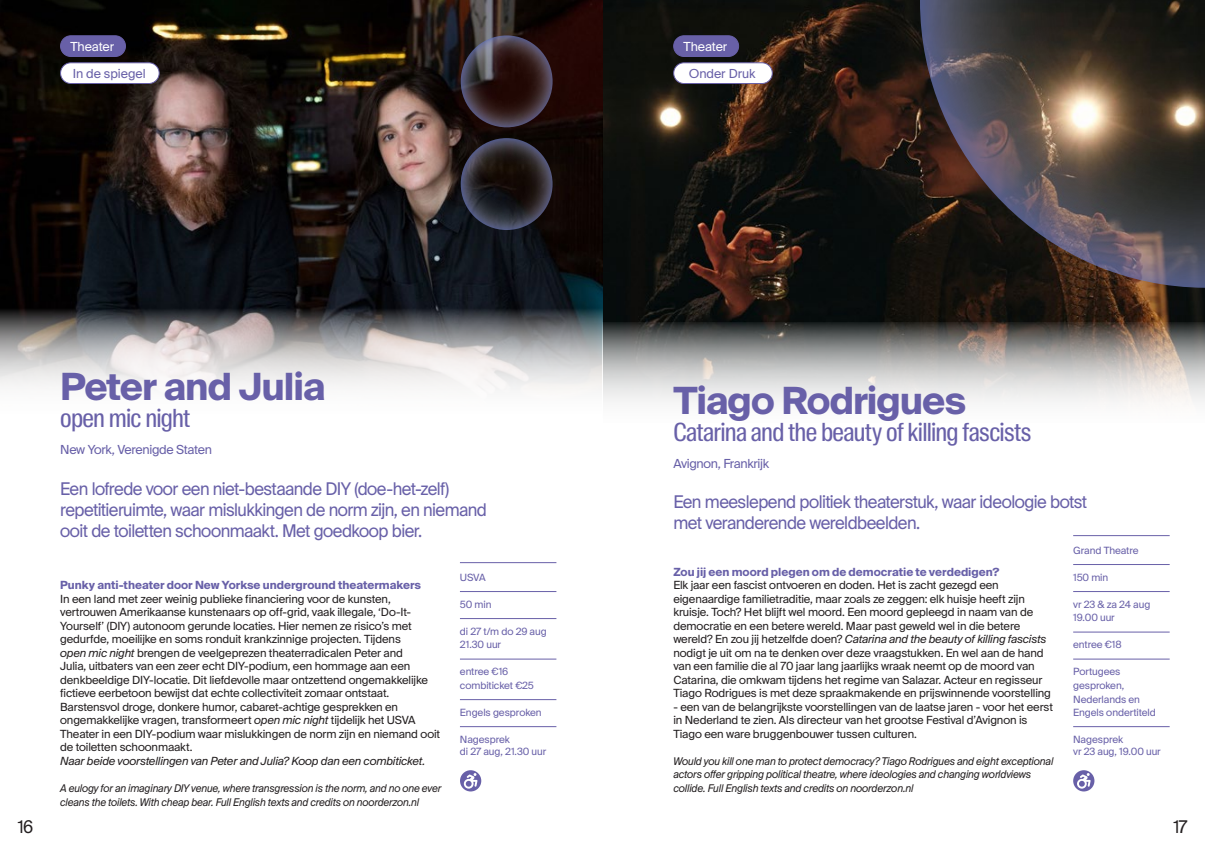
<style>
.page{position:relative;width:1205px;height:851px;background:#fff}
.page>*{position:absolute;margin:0;border:0;box-sizing:border-box;transform-origin:0 0}
.Titel_Fullpage{font:700 37.5px "Noorderzon";letter-spacing:-.03em;color:#6860a8}
.Ondertitel_Fullpage{font:condensed 25px "Noorderzon";letter-spacing:-.025em;color:#6860a8}
.Introtekst{font:17.5px/21px "Noorderzon";letter-spacing:-.03em;color:#6860a8;scale:.95 1}
.t1{font:17.5px "Noorderzon";color:#231f20;scale:.95 1}
.Afkomst{font:12.5px "Noorderzon";letter-spacing:-.025em;color:#6860a8}
.Afkomst-2{font:12.5px "Noorderzon";letter-spacing:-.005em;color:#6860a8}
.t2{font:12.5px "Noorderzon";letter-spacing:-.005em;color:#fff}
.Broodtekst{font:11.25px/13.5px "Noorderzon";letter-spacing:-.01em;color:#231f20}
.kopje{font:700 11.25px "Noorderzon";color:#6860a8}
.Broodtekst-2{font:italic 11.25px "Noorderzon";letter-spacing:-.01em;color:#231f20}
.cursiefengels{font:italic 10.62px/13.5px "Noorderzon";letter-spacing:-.01em;color:#231f20;scale:.95 1}
.cursiefengels-2{font:italic 10.62px/13.5px "Noorderzon";letter-spacing:-.01em;color:#231f20;scale:.94 1}
.Broodtekst-3{font:10px/13.5px "Noorderzon";letter-spacing:-.005em;color:#6860a8}
.s1{font-style:italic}
</style>
<div class="page">
<img style="left:602px;top:0;width:603px;height:322px">
<img style="left:0;top:0;width:602px;height:307px">
<div style="left:61px;top:36px;width:64px;height:20px;background:#6860a8;border-radius:10px"></div>
<div style="left:60px;top:35px;width:66px;height:22px;border:1px solid #6860a8;border-radius:10px"></div>
<div style="left:674px;top:36px;width:64px;height:20px;background:#6860a8;border-radius:10px"></div>
<div style="left:673px;top:35px;width:66px;height:22px;border:1px solid #6860a8;border-radius:10px"></div>
<svg style="left:460px;top:770px;width:21px;height:21px"></svg>
<svg style="left:464px;top:773px;width:13px;height:15px"></svg>
<div style="left:1073px;top:770px;width:21px;height:21px;background:#6860a8;border-radius:50%"></div>
<svg style="left:1077px;top:773px;width:13px;height:15px"></svg>
<hr style="left:1073px;top:535px;width:96px;height:1px;background:#6860a8">
<hr style="left:1073px;top:564px;width:96px;height:1px;background:#6860a8">
<hr style="left:1073px;top:591px;width:96px;height:1px;background:#6860a8">
<hr style="left:1073px;top:631px;width:96px;height:1px;background:#6860a8">
<hr style="left:1073px;top:658px;width:96px;height:1px;background:#6860a8">
<hr style="left:1073px;top:726px;width:96px;height:1px;background:#6860a8">
<hr style="left:460px;top:562px;width:96px;height:1px;background:#6860a8">
<hr style="left:460px;top:591px;width:96px;height:1px;background:#6860a8">
<hr style="left:460px;top:618px;width:96px;height:1px;background:#6860a8">
<hr style="left:460px;top:658px;width:96px;height:1px;background:#6860a8">
<hr style="left:460px;top:699px;width:96px;height:1px;background:#6860a8">
<hr style="left:460px;top:726px;width:96px;height:1px;background:#6860a8">
<svg style="left:0;top:307px;width:602px;height:83px"></svg>
<svg style="left:602px;top:322px;width:603px;height:80px;background:#acaaa8"></svg>
<svg style="left:920px;top:0;width:285px;height:288px;background:#483f3c"></svg>
<svg style="left:461px;top:138px;width:91px;height:92px;background:#2e2b33"></svg>
<svg style="left:461px;top:35px;width:91px;height:92px;background:#3e2f36"></svg>
<div style="left:674px;top:63px;width:98px;height:20px;background:#fff;border-radius:10px"></div>
<div style="left:673px;top:62px;width:99px;height:22px;border:1px solid #6860a8;border-radius:10px"></div>
<div style="left:61px;top:63px;width:98px;height:20px;background:#fff;border-radius:10px"></div>
<div style="left:60px;top:62px;width:99px;height:22px;border:1px solid #6860a8;border-radius:10px"></div>
<p class="t2" style="left:70px;top:39px;width:45px">Theater</p>
<p class="t2" style="left:683px;top:39px;width:45px">Theater</p>
<p class="Afkomst-2" style="left:73px;top:66px;width:74px">In de spiegel</p>
<p class="Afkomst-2" style="left:689px;top:66px;width:68px">Onder Druk</p>
<p class="Titel_Fullpage" style="left:60px;top:365px;width:267px">Peter and Julia</p>
<p class="Ondertitel_Fullpage" style="left:60px;top:404px;width:131px">open mic night</p>
<p class="Afkomst" style="left:60px;top:442px;width:153px">New York, Verenigde Staten</p>
<p class="Introtekst" style="left:60px;top:478px;width:451px">Een lofrede voor een niet-bestaande DIY (doe-het-zelf) repetitieruimte, waar mislukkingen de norm zijn, en niemand</p>
<p class="Introtekst" style="left:60px;top:520px;width:382px">ooit de toiletten schoonmaakt. Met goedkoop bier.</p>
<p class="kopje" style="left:60px;top:578px;width:362px">Punky anti-theater door New Yorkse underground theatermakers</p>
<p class="Broodtekst" style="left:60px;top:592px;width:381px">In een land met zeer weinig publieke financiering voor de kunsten, vertrouwen Amerikaanse kunstenaars op off-grid, vaak illegale, ‘Do-It-Yourself’ (DIY) autonoom gerunde locaties. Hier nemen ze risico’s met gedurfde, moeilijke en soms ronduit krankzinnige projecten. Tijdens<br><span class="s1">open mic night</span> brengen de veelgeprezen theaterradicalen Peter and<br>Julia, uitbaters van een zeer echt DIY-podium, een hommage aan een denkbeeldige DIY-locatie. Dit liefdevolle maar ontzettend ongemakkelijke fictieve eerbetoon bewijst dat echte collectiviteit zomaar ontstaat.<br>Barstensvol droge, donkere humor, cabaret-achtige gesprekken en ongemakkelijke vragen, transformeert <span class="s1">open mic night</span> tijdelijk het USVA Theater in een DIY-podium waar mislukkingen de norm zijn en niemand ooit de toiletten schoonmaakt.</p>
<p class="Broodtekst-2" style="left:60px;top:754px;width:367px">Naar beide voorstellingen van Peter and Julia? Koop dan een combiticket.</p>
<p class="cursiefengels-2" style="left:60px;top:781px;width:407px">A eulogy for an imaginary DIY venue, where transgression is the norm, and no one ever cleans the toilets. With cheap bear. Full English texts and credits on noorderzon.nl</p>
<p class="Broodtekst-3" style="left:460px;top:570px;width:27px">USVA</p>
<p class="Broodtekst-3" style="left:460px;top:597px;width:33px">50 min</p>
<p class="Broodtekst-3" style="left:460px;top:624px;width:88px">di 27 t/m do 29 aug</p>
<p class="Broodtekst-3" style="left:460px;top:638px;width:43px">21.30 uur</p>
<p class="Broodtekst-3" style="left:460px;top:665px;width:50px">entree €16</p>
<p class="Broodtekst-3" style="left:460px;top:678px;width:76px">combiticket €25</p>
<p class="Broodtekst-3" style="left:460px;top:705px;width:83px">Engels gesproken</p>
<p class="Broodtekst-3" style="left:460px;top:732px;width:51px">Nagesprek</p>
<p class="Broodtekst-3" style="left:460px;top:744px;width:88px">di 27 aug, 21.30 uur</p>
<p class="Titel_Fullpage" style="left:673px;top:379px;width:294px">Tiago Rodrigues</p>
<p class="Ondertitel_Fullpage" style="left:673px;top:417px;width:359px">Catarina and the beauty of killing fascists</p>
<p class="Afkomst" style="left:673px;top:456px;width:97px">Avignon, Frankrijk</p>
<p class="Introtekst" style="left:673px;top:491px;width:437px">Een meeslepend politiek theaterstuk, waar ideologie botst met veranderende wereldbeelden.</p>
<p class="Broodtekst-3" style="left:1073px;top:543px;width:67px">Grand Theatre</p>
<p class="Broodtekst-3" style="left:1073px;top:570px;width:37px">150 min</p>
<p class="Broodtekst-3" style="left:1073px;top:597px;width:79px">vr 23 &amp; za 24 aug</p>
<p class="Broodtekst-3" style="left:1073px;top:611px;width:43px">19.00 uur</p>
<p class="Broodtekst-3" style="left:1073px;top:638px;width:50px">entree €18</p>
<p class="Broodtekst-3" style="left:1073px;top:665px;width:68px">Portugees gesproken,<br>Nederlands en</p>
<p class="Broodtekst-3" style="left:1073px;top:705px;width:84px">Engels ondertiteld</p>
<p class="Broodtekst-3" style="left:1073px;top:732px;width:51px">Nagesprek</p>
<p class="Broodtekst-3" style="left:1073px;top:744px;width:89px">vr 23 aug, 19.00 uur</p>
<p class="kopje" style="left:673px;top:565px;width:328px">Zou jij een moord plegen om de democratie te verdedigen?</p>
<p class="Broodtekst" style="left:673px;top:578px;width:379px">Elk jaar een fascist ontvoeren en doden. Het is zacht gezegd een eigenaardige familietraditie, maar zoals ze zeggen: elk huisje heeft zijn kruisje. Toch? Het blijft wel moord. Een moord gepleegd in naam van de democratie en een betere wereld. Maar past geweld wel in die betere wereld? En zou jij hetzelfde doen? <span class="s1">Catarina and the beauty of killing fascists </span>nodigt je uit om na te denken over deze vraagstukken. En wel aan de hand van een familie die al 70 jaar lang jaarlijks wraak neemt op de moord van Catarina, die omkwam tijdens het regime van Salazar. Acteur en regisseur Tiago Rodrigues is met deze spraakmakende en prijswinnende voorstelling</p>
<p class="Broodtekst" style="left:673px;top:700px;width:381px">- een van de belangrijkste voorstellingen van de laatse jaren - voor het eerst in Nederland te zien. Als directeur van het grootse Festival d’Avignon is<br>Tiago een ware bruggenbouwer tussen culturen.</p>
<p class="cursiefengels" style="left:673px;top:754px;width:401px">Would you kill one man to protect democracy? Tiago Rodrigues and eight exceptional actors offer gripping political theatre, where ideologies and changing worldviews collide. Full English texts and credits on noorderzon.nl</p>
<h3 class="t1" style="left:18px;top:816px;width:18px">16</h3>
<h3 class="t1" style="left:1173px;top:816px;width:16px">17</h3>
</div>
